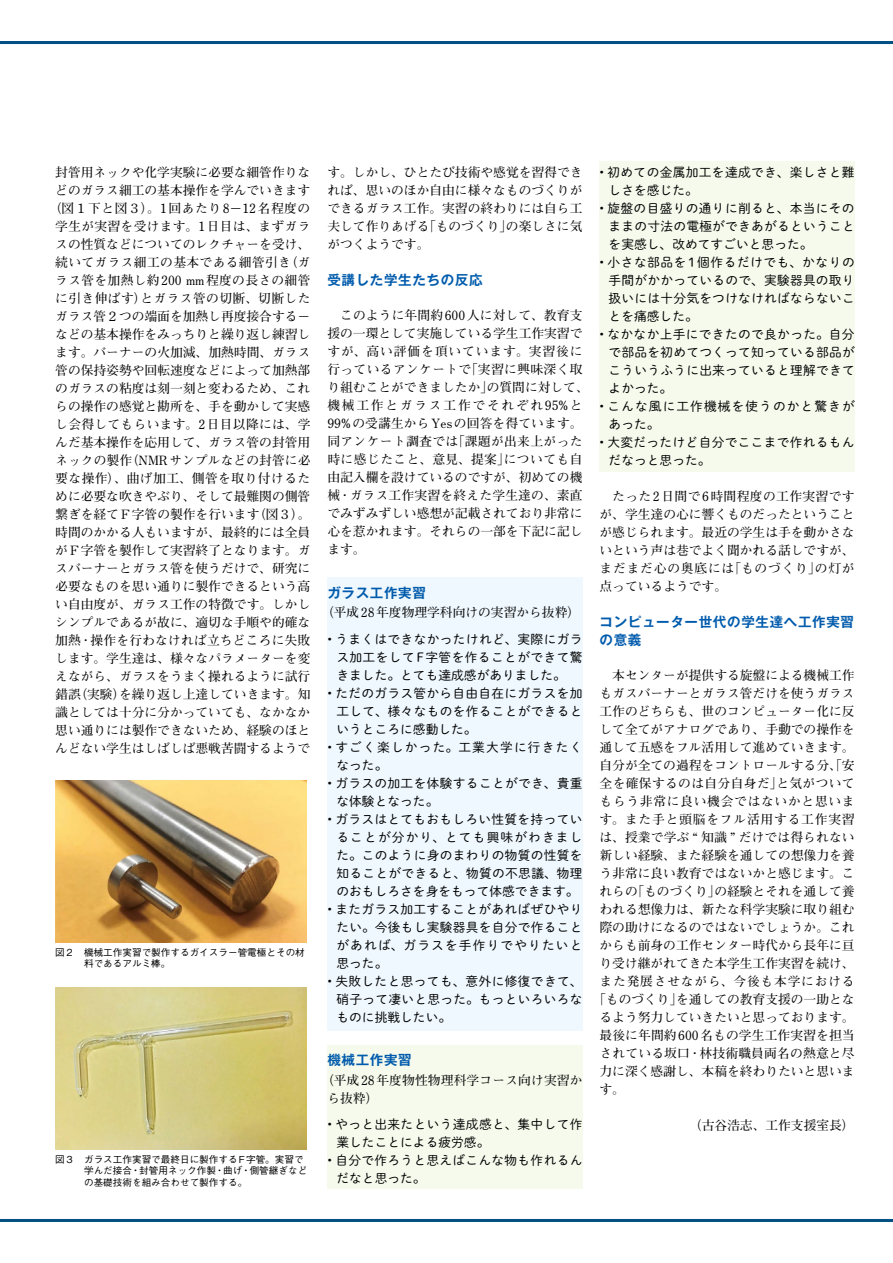
<style>
.page{position:relative;width:893px;height:1263px;background:#fff}
.page>*{position:absolute;margin:0;border:0;box-sizing:border-box;transform-origin:0 0}
.t1{font:700 13.5px/18px "Gothic MB101 Pr 5 De";letter-spacing:.05em;color:#005bac}
.t2{font:700 12.75px/18px "Futo Min A101 Pr 5";color:#000;text-align:justify}
.t3{font:12.75px/18px "Shuei M Go Std L";letter-spacing:.02em;color:#000;text-align:justify}
.t4{font:700 12.75px "Futo Min A101 Pr 5";letter-spacing:.065em;color:#000}
.t5{font:12.75px/18px "Shuei M Go Std L";letter-spacing:.09em;color:#000}
.t6{font:12.75px/18px "Shuei M Go Std L";letter-spacing:.08em;color:#000}
.t7{font:700 12.75px "Futo Min A101 Pr 5";letter-spacing:.03em;color:#000}
.t8{font:700 12.75px "Futo Min A101 Pr 5";letter-spacing:.055em;color:#000}
.t9{font:500 9.6px/11.6px "Gothic BBB Pr 5";color:#000}
</style>
<div class="page">
<hr style="left:0;top:41px;width:893px;height:3px;background:#005084">
<hr style="left:0;top:1219px;width:893px;height:3px;background:#005084">
<div style="left:327px;top:578px;width:256px;height:453px;background:#eff8fe"></div>
<div style="left:327px;top:1046px;width:256px;height:143px;background:#f6faed"></div>
<div style="left:600px;top:162px;width:255px;height:310px;background:#f6faed"></div>
<img style="left:55px;top:988px;width:251px;height:161px">
<img style="left:55px;top:781px;width:251px;height:161px">
<p class="t2" style="left:49px;top:162px;width:263px;text-align:center">封管用ネックや化学実験に必要な細管作りなどのガラス細工の基本操作を学んでいきます（図１下と図３）。1回あたり8－12名程度の学生が実習を受けます。1日目は、まずガラスの性質などについてのレクチャーを受け、続いてガラス細工の基本である細管引き（ガラス管を加熱し約200 mm程度の長さの細管に引き伸ばす）とガラス管の切断、切断したガラス管２つの端面を加熱し再度接合する－などの基本操作をみっちりと繰り返し練習します。バーナーの火加減、加熱時間、ガラス管の保持姿勢や回転速度などによって加熱部のガラスの粘度は刻一刻と変わるため、これらの操作の感覚と勘所を、手を動かして実感し会得してもらいます。2日目以降には、学んだ基本操作を応用して、ガラス管の封管用ネックの製作（NMRサンプルなどの封管に必要な操作）、曲げ加工、側管を取り付けるために必要な吹きやぶり、そして最難関の側管繋ぎを経てＦ字管の製作を行います（図３）。時間のかかる人もいますが、最終的には全員がＦ字管を製作して実習終了となります。ガスバーナーとガラス管を使うだけで、研究に必要なものを思い通りに製作できるという高い自由度が、ガラス工作の特徴です。しかしシンプルであるが故に、適切な手順や的確な加熱・操作を行わなければ立ちどころに失敗します。学生達は、様々なパラメーターを変えながら、ガラスをうまく操れるように試行錯誤（実験）を繰り返し上達していきます。知識としては十分に分かっていても、なかなか思い通りには製作できないため、経験のほとんどない学生はしばしば悪戦苦闘するようで</p>
<p class="t2" style="left:327px;top:162px;width:257px">す。しかし、ひとたび技術や感覚を習得できれば、思いのほか自由に様々なものづくりができるガラス工作。実習の終わりには自ら工夫して作りあげる「ものづくり」の楽しさに気がつくようです。</p>
<p class="t1" style="left:327px;top:270px;width:157px">受講した学生たちの反応</p>
<p class="t2" style="left:327px;top:305px;width:263px;text-align:left">　このように年間約600人に対して、教育支援の一環として実施している学生工作実習ですが、高い評価を頂いています。実習後に行っているアンケートで「実習に興味深く取り組むことができましたか」の質問に対して、機械工作とガラス工作でそれぞれ95%と<br>99%の受講生からYesの回答を得ています。同アンケート調査では「課題が出来上がった時に感じたこと、意見、提案」についても自由記入欄を設けているのですが、初めての機械・ガラス工作実習を終えた学生達の、素直でみずみずしい感想が記載されており非常に心を惹かれます。それらの一部を下記に記します。</p>
<p class="t1" style="left:327px;top:583px;width:100px">ガラス工作実習</p>
<p class="t2" style="left:321px;top:602px;width:261px">（平成28年度物理学科向けの実習から抜粋）</p>
<p class="t3" style="left:336px;top:629px;width:248px;text-indent:-9px">• うまくはできなかったけれど、実際にガラス加工をしてF字管を作ることができて驚きました。とても達成感がありました。</p>
<p class="t3" style="left:336px;top:683px;width:248px;text-indent:-9px">• ただのガラス管から自由自在にガラスを加工して、様々なものを作ることができるというところに感動した。</p>
<p class="t5" style="left:336px;top:737px;width:248px;text-indent:-9px">• すごく楽しかった。工業大学に行きたくなった。</p>
<p class="t3" style="left:336px;top:773px;width:248px;text-indent:-9px">• ガラスの加工を体験することができ、貴重な体験となった。</p>
<p class="t3" style="left:336px;top:809px;width:248px;text-indent:-9px">• ガラスはとてもおもしろい性質を持っていることが分かり、とても興味がわきました。このように身のまわりの物質の性質を知ることができると、物質の不思議、物理のおもしろさを身をもって体感できます。</p>
<p class="t3" style="left:336px;top:899px;width:248px;text-indent:-9px">• またガラス加工することがあればぜひやりたい。今後もし実験器具を自分で作ることがあれば、ガラスを手作りでやりたいと思った。</p>
<p class="t3" style="left:336px;top:971px;width:248px;text-indent:-9px">• 失敗したと思っても、意外に修復できて、硝子って凄いと思った。もっといろいろなものに挑戦したい。</p>
<p class="t1" style="left:327px;top:1050px;width:86px">機械工作実習</p>
<p class="t2" style="left:327px;top:1070px;width:257px;text-indent:-6px">（平成28年度物性物理科学コース向け実習から抜粋）</p>
<p class="t3" style="left:336px;top:1115px;width:248px;text-indent:-9px">• やっと出来たという達成感と、集中して作業したことによる疲労感。</p>
<p class="t3" style="left:336px;top:1151px;width:248px;text-indent:-9px">• 自分で作ろうと思えばこんな物も作れるんだなと思った。</p>
<p class="t9" style="left:55px;top:945px;width:251px">図２　機械工作実習で製作するガイスラー管電極とその材　　　料であるアルミ棒。</p>
<p class="t9" style="left:55px;top:1152px;width:254px">図３　ガラス工作実習で最終日に製作するF字管。実習で　　　学んだ接合・封管用ネック作製・曲げ・側管継ぎなど　　　の基礎技術を組み合わせて製作する。</p>
<p class="t3" style="left:609px;top:163px;width:248px;text-indent:-9px">• 初めての金属加工を達成でき、楽しさと難しさを感じた。</p>
<p class="t3" style="left:609px;top:199px;width:248px;text-indent:-9px">• 旋盤の目盛りの通りに削ると、本当にそのままの寸法の電極ができあがるということを実感し、改めてすごいと思った。</p>
<p class="t3" style="left:609px;top:253px;width:248px;text-indent:-9px">• 小さな部品を1個作るだけでも、かなりの手間がかかっているので、実験器具の取り扱いには十分気をつけなければならないことを痛感した。</p>
<p class="t3" style="left:609px;top:325px;width:248px;text-indent:-9px">• なかなか上手にできたので良かった。自分で部品を初めてつくって知っている部品がこういうふうに出来っていると理解できてよかった。</p>
<p class="t6" style="left:609px;top:397px;width:248px;text-indent:-9px">• こんな風に工作機械を使うのかと驚きがあった。</p>
<p class="t3" style="left:609px;top:433px;width:248px;text-indent:-9px">• 大変だったけど自分でここまで作れるもんだなっと思った。</p>
<p class="t2" style="left:600px;top:486px;width:257px">　たった2日間で6時間程度の工作実習ですが、学生達の心に響くものだったということが感じられます。最近の学生は手を動かさないという声は巷でよく聞かれる話しですが、まだまだ心の奥底には「ものづくり」の灯が点っているようです。</p>
<p class="t1" style="left:600px;top:612px;width:256px">コンピューター世代の学生達へ工作実習の意義</p>
<p class="t2" style="left:600px;top:665px;width:257px">　本センターが提供する旋盤による機械工作</p>
<p class="t2" style="left:600px;top:683px;width:257px">もガスバーナーとガラス管だけを使うガラス</p>
<p class="t2" style="left:600px;top:701px;width:257px">工作のどちらも、世のコンピューター化に反</p>
<p class="t2" style="left:600px;top:719px;width:257px">して全てがアナログであり、手動での操作を</p>
<p class="t2" style="left:600px;top:737px;width:257px">通して五感をフル活用して進めていきます。</p>
<p class="t2" style="left:600px;top:755px;width:257px">自分が全ての過程をコントロールする分、「安</p>
<p class="t7" style="left:600px;top:774px;width:257px">全を確保するのは自分自身だ」と気がついて</p>
<p class="t8" style="left:600px;top:792px;width:257px">もらう非常に良い機会ではないかと思いま</p>
<p class="t4" style="left:600px;top:810px;width:257px">す。また手と頭脳をフル活用する工作実習</p>
<p class="t2" style="left:600px;top:827px;width:257px">は、授業で学ぶ “ 知識 ” だけでは得られない</p>
<p class="t2" style="left:600px;top:845px;width:257px">新しい経験、また経験を通しての想像力を養</p>
<p class="t2" style="left:600px;top:863px;width:257px">う非常に良い教育ではないかと感じます。こ</p>
<p class="t2" style="left:600px;top:881px;width:257px">れらの「ものづくり」の経験とそれを通して養</p>
<p class="t2" style="left:600px;top:899px;width:257px">われる想像力は、新たな科学実験に取り組む</p>
<p class="t2" style="left:600px;top:917px;width:257px">際の助けになるのではないでしょうか。これ</p>
<p class="t2" style="left:600px;top:935px;width:257px">からも前身の工作センター時代から長年に亘</p>
<p class="t2" style="left:600px;top:953px;width:257px">り受け継がれてきた本学生工作実習を続け、</p>
<p class="t4" style="left:600px;top:972px;width:257px">また発展させながら、今後も本学における</p>
<p class="t2" style="left:593px;top:989px;width:263px">「ものづくり」を通しての教育支援の一助とな</p>
<p class="t2" style="left:600px;top:1007px;width:257px">るよう努力していきたいと思っております。</p>
<p class="t2" style="left:600px;top:1025px;width:257px">最後に年間約600名もの学生工作実習を担当</p>
<p class="t2" style="left:600px;top:1043px;width:257px">されている坂口・林技術職員両名の熱意と尽</p>
<p class="t2" style="left:600px;top:1061px;width:257px">力に深く感謝し、本稿を終わりたいと思いま</p>
<p class="t2" style="left:600px;top:1079px;width:27px">す。</p>
<p class="t2" style="left:689px;top:1115px;width:167px">（古谷浩志、工作支援室長）</p>
</div>
